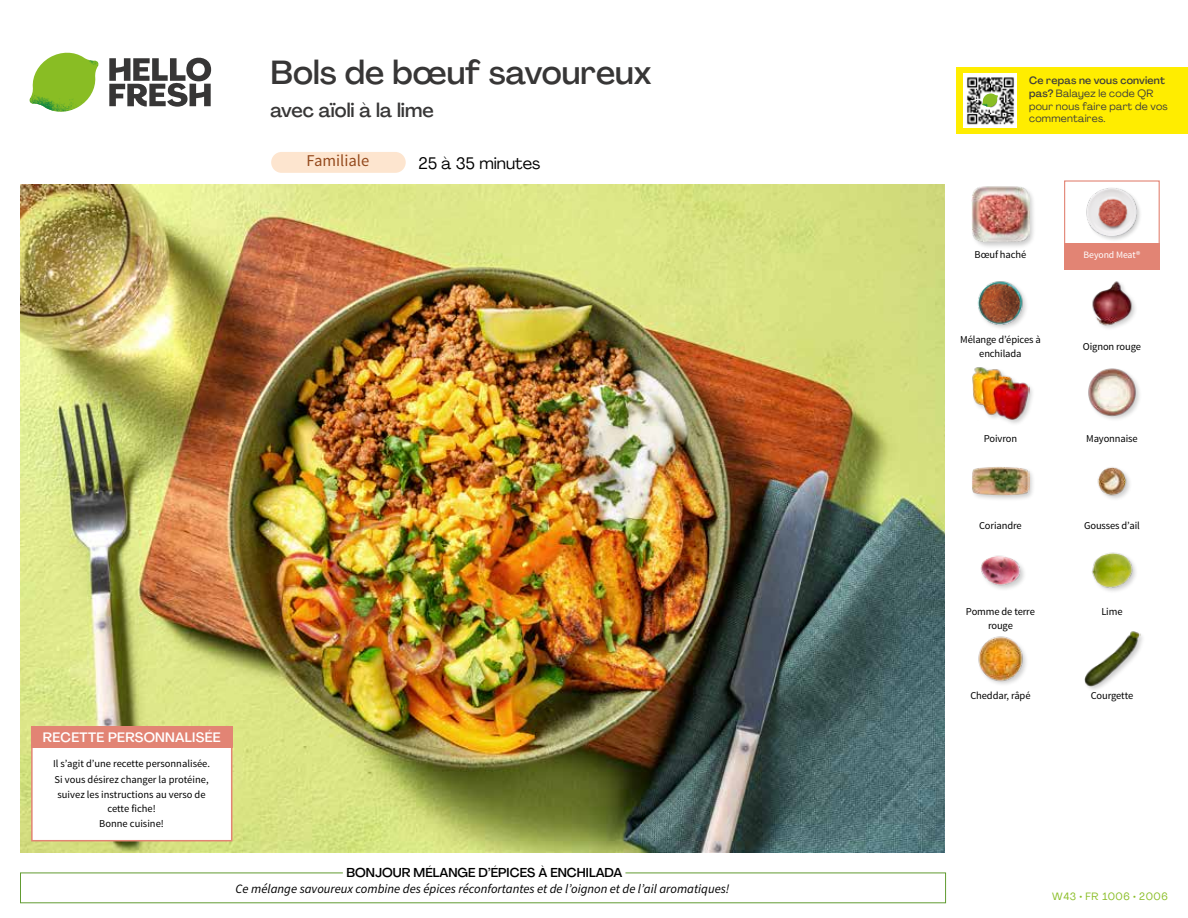
<style>
.page{position:relative;width:1188px;height:918px;background:#fff}
.page>*{position:absolute;margin:0;border:0;box-sizing:border-box;transform-origin:0 0}
.t1{font:500 33px "Agrandir";color:#373636}
.t2{font:500 19.5px "Agrandir";color:#373636}
.t3{font:16.5px "Agrandir";color:#000}
.t4{font:16.5px "Source Sans Pro";color:#944a1e}
.t5{font:500 13.5px "Agrandir";letter-spacing:.02em;color:#fff}
.t6{font:italic 12.75px "Source Sans Pro";color:#000}
.t7{font:500 12.75px "Agrandir";color:#000}
.t8{font:10.5px/15.6px "Source Sans Pro";letter-spacing:-.01em;color:#000;text-align:center}
.t9{font:10.5px/12.8px "Agrandir";letter-spacing:.02em;color:#3c3c3b}
.t10{font:10.5px "Agrandir";letter-spacing:.05em;color:#89bd24}
.t11{font:9.75px "Source Sans Pro";letter-spacing:-.01em;color:#fff}
.s1{font-weight:500}
</style>
<div class="page">
<svg style="left:109px;top:57px;width:102px;height:50px"></svg>
<svg style="left:34px;top:53px;width:62px;height:40px"></svg>
<img style="left:67px;top:53px;width:32px;height:26px">
<img style="left:33px;top:75px;width:59px;height:11px">
<img style="left:29px;top:79px;width:61px;height:33px">
<img style="left:65px;top:86px;width:27px;height:25px">
<img style="left:21px;top:184px;width:924px;height:668px">
<div style="left:271px;top:152px;width:135px;height:21px;background:#fde5cf;border-radius:10px"></div>
<img style="left:1084px;top:631px;width:57px;height:56px">
<img style="left:978px;top:636px;width:48px;height:48px">
<img style="left:1092px;top:552px;width:44px;height:39px">
<img style="left:980px;top:555px;width:44px;height:34px">
<img style="left:1097px;top:467px;width:33px;height:32px">
<div style="left:971px;top:465px;width:64px;height:37px;background:#000;opacity:.2"></div>
<img style="left:972px;top:465px;width:57px;height:37px">
<img style="left:1088px;top:368px;width:52px;height:51px">
<div style="left:972px;top:366px;width:63px;height:60px;background:#000;opacity:.2"></div>
<img style="left:972px;top:366px;width:57px;height:55px">
<img style="left:1092px;top:281px;width:43px;height:48px">
<img style="left:977px;top:281px;width:49px;height:47px">
<div style="left:1085px;top:187px;width:58px;height:56px;background:#000;opacity:.2"></div>
<img style="left:1085px;top:187px;width:53px;height:51px">
<div style="left:971px;top:186px;width:65px;height:63px;background:#000;opacity:.2"></div>
<img style="left:972px;top:186px;width:57px;height:57px">
<div style="left:1064px;top:180px;width:96px;height:73px;border:1px solid #e28474"></div>
<div style="left:1064px;top:243px;width:96px;height:27px;background:#e28474"></div>
<div style="left:31px;top:726px;width:201px;height:115px;background:#fff;border:2px solid #e28474"></div>
<div style="left:31px;top:726px;width:202px;height:22px;background:#e28474"></div>
<div style="left:956px;top:67px;width:232px;height:67px;background:#ffed00"></div>
<img style="left:964px;top:74px;width:52px;height:54px">
<svg style="left:982px;top:93px;width:16px;height:14px"></svg>
<h1 class="t1" style="left:271px;top:52px;width:382px">Bols de bœuf savoureux</h1>
<h2 class="t2" style="left:271px;top:98px;width:165px">avec aïoli à la lime</h2>
<h3 class="t3" style="left:418px;top:153px;width:123px">25 à 35 minutes</h3>
<h3 class="t4" style="left:306px;top:151px;width:64px">Familiale</h3>
<p class="t5" style="left:43px;top:729px;width:179px">RECETTE PERSONNALISÉE</p>
<p class="t8" style="left:53px;top:756px;width:158px;text-align:left">Il s’agit d’une recette personnalisée.<br>Si vous désirez changer la protéine, suivez les instructions au verso de</p>
<p class="t8" style="left:99px;top:801px;width:66px">cette fiche!<br>Bonne cuisine!</p>
<p class="t7" style="left:347px;top:864px;width:277px">BONJOUR MÉLANGE D’ÉPICES À ENCHILADA</p>
<p class="t6" style="left:236px;top:880px;width:495px">Ce mélange savoureux combine des épices réconfortantes et de l’oignon et de l’ail aromatiques!</p>
<p class="t9" style="left:1029px;top:74px;width:140px"><span class="s1">Ce repas ne vous convient pas?</span> Balayez le code QR pour nous faire part de vos commentaires.</p>
<p class="t8" style="left:975px;top:246px;width:53px">Bœuf haché</p>
<p class="t11" style="left:1084px;top:249px;width:58px">Beyond Meat®</p>
<p class="t8" style="left:960px;top:333px;width:82px;line-height:13.5px">Mélange d’épices à enchilada</p>
<p class="t8" style="left:1083px;top:339px;width:60px">Oignon rouge</p>
<p class="t8" style="left:984px;top:431px;width:35px">Poivron</p>
<p class="t8" style="left:1086px;top:431px;width:53px">Mayonnaise</p>
<p class="t8" style="left:979px;top:518px;width:44px">Coriandre</p>
<p class="t8" style="left:1084px;top:518px;width:57px">Gousses d’ail</p>
<p class="t8" style="left:966px;top:605px;width:70px;line-height:13.5px">Pomme de terre rouge</p>
<p class="t8" style="left:1101px;top:604px;width:23px">Lime</p>
<p class="t8" style="left:970px;top:688px;width:62px">Cheddar, râpé</p>
<p class="t8" style="left:1091px;top:688px;width:44px">Courgette</p>
<p class="t10" style="left:1052px;top:890px;width:117px">W43 • FR 1006 • 2006</p>
</div>
